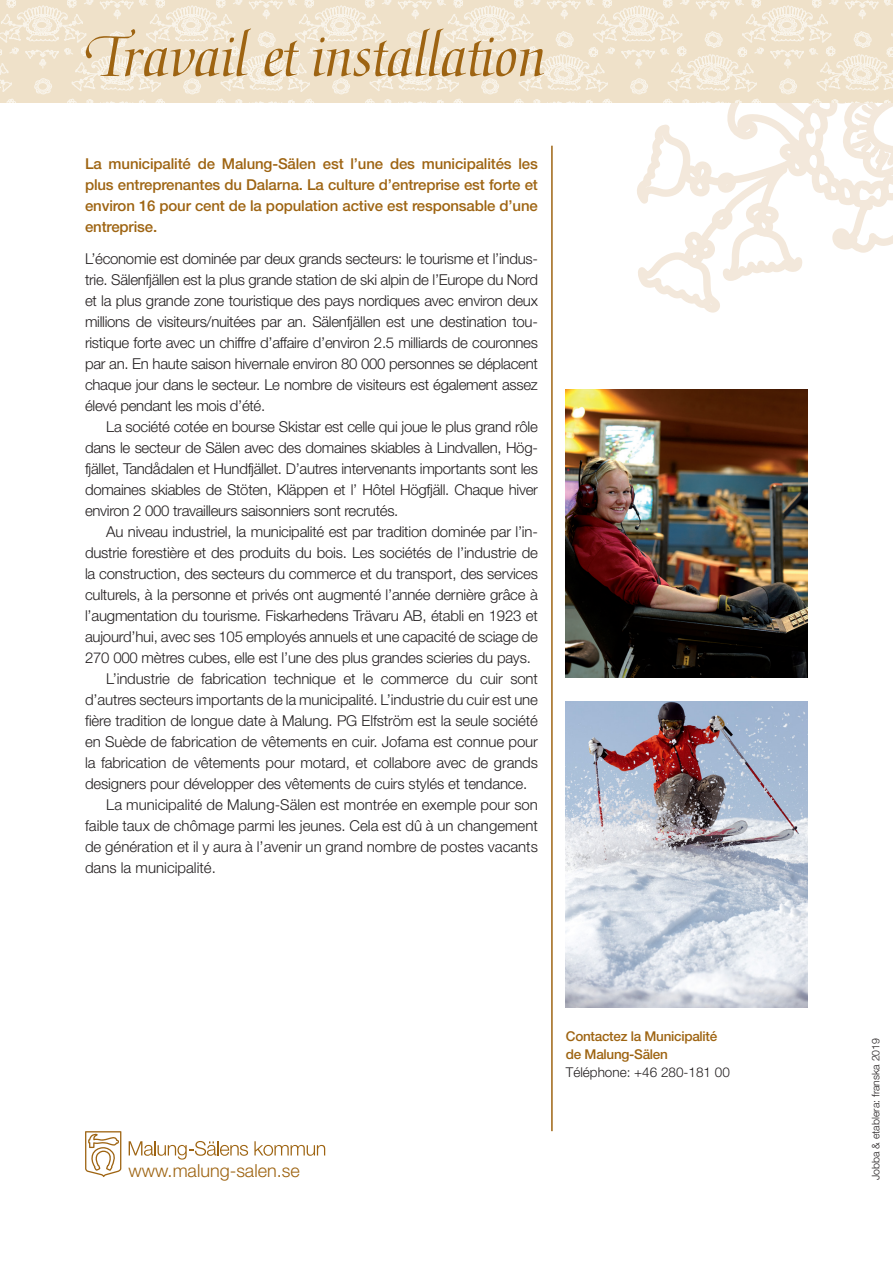
<style>
.page{position:relative;width:893px;height:1263px;background:#fff}
.page>*{position:absolute;margin:0;border:0;box-sizing:border-box;transform-origin:0 0}
.t1{font:63px "Medici Script";letter-spacing:-.01em;color:#9e6412}
.t2{font:300 18px "Helvetica Neue";color:#9e6412}
.t3{font:300 15px/21px "Helvetica Neue";letter-spacing:-.01em;color:#231f20;text-align:justify}
.t4{font:500 15px/21px "Helvetica Neue";letter-spacing:-.01em;color:#9e6412;text-align:justify}
.t5{font:500 13.5px/18px "Helvetica Neue";letter-spacing:-.02em;color:#9e6412}
.t6{font:300 13.5px "Helvetica Neue";color:#231f20}
.t7{font:300 10.5px "Helvetica Neue";color:#231f20}
</style>
<div class="page">
<img style="left:566px;top:390px;width:242px;height:287px">
<img style="left:566px;top:701px;width:242px;height:306px">
<svg style="left:637px;top:103px;width:256px;height:208px"></svg>
<svg style="left:0;top:0;width:893px;height:103px;background:#f0e4cf"></svg>
<svg style="left:85px;top:1131px;width:36px;height:46px"></svg>
<svg style="left:129px;top:1141px;width:119px;height:18px"></svg>
<svg style="left:254px;top:1141px;width:71px;height:15px"></svg>
<hr style="left:551px;top:146px;width:2px;height:985px;background:#9e6412">
<h1 class="t1" style="left:85px;top:21px;width:462px">Travail et installation</h1>
<p class="t4" style="left:85px;top:153px;width:454px">La municipalité de Malung-Sälen est l’une des municipalités les plus entreprenantes du Dalarna. La culture d’entreprise est forte et environ 16 pour cent de la population active est responsable d’une entreprise.</p>
<p class="t3" style="left:85px;top:247px;width:454px">L’économie est dominée par deux grands secteurs: le tourisme et l’indus&shy;trie. Sälenfjällen est la plus grande station de ski alpin de l’Europe du Nord et la plus grande zone touristique des pays nordiques avec environ deux millions de visiteurs/nuitées par an. Sälenfjällen est une destination tou&shy;ristique forte avec un chiffre d’affaire d’environ 2.5 milliards de couronnes par an. En haute saison hivernale environ 80 000 personnes se déplacent chaque jour dans le secteur. Le nombre de visiteurs est également assez élevé pendant les mois d’été.</p>
<p class="t3" style="left:85px;top:415px;width:454px;text-indent:21px">La société cotée en bourse Skistar est celle qui joue le plus grand rôle dans le secteur de Sälen avec des domaines skiables à Lindvallen, Hög&shy;fjället, Tandådalen et Hundfjället. D’autres intervenants importants sont les domaines skiables de Stöten, Kläppen et l’ Hôtel Högfjäll. Chaque hiver environ 2 000 travailleurs saisonniers sont recrutés.</p>
<p class="t3" style="left:106px;top:520px;width:433px">Au niveau industriel, la municipalité est par tradition dominée par l’in-</p>
<p class="t3" style="left:85px;top:541px;width:454px">dustrie forestière et des produits du bois. Les sociétés de l’industrie de</p>
<p class="t3" style="left:85px;top:562px;width:454px">la construction, des secteurs du commerce et du transport, des services</p>
<p class="t3" style="left:85px;top:583px;width:454px">culturels, à la personne et privés ont augmenté l’année dernière grâce à</p>
<p class="t3" style="left:85px;top:604px;width:454px">l’augmentation du tourisme. Fiskarhedens Trävaru AB, établi en 1923 et</p>
<p class="t3" style="left:85px;top:625px;width:454px">aujourd’hui, avec ses 105 employés annuels et une capacité de sciage de</p>
<p class="t3" style="left:85px;top:646px;width:447px">270 000 mètres cubes, elle est l’une des plus grandes scieries du pays.</p>
<p class="t3" style="left:106px;top:667px;width:433px">L’industrie de fabrication technique et le commerce du cuir sont</p>
<p class="t3" style="left:85px;top:688px;width:454px">d’autres secteurs importants de la municipalité. L’industrie du cuir est une</p>
<p class="t3" style="left:85px;top:709px;width:454px">fière tradition de longue date à Malung. PG Elfström est la seule société</p>
<p class="t3" style="left:85px;top:730px;width:454px">en Suède de fabrication de vêtements en cuir. Jofama est connue pour</p>
<p class="t3" style="left:85px;top:751px;width:454px">la fabrication de vêtements pour motard, et collabore avec de grands</p>
<p class="t3" style="left:85px;top:772px;width:444px">designers pour développer des vêtements de cuirs stylés et tendance.</p>
<p class="t3" style="left:106px;top:793px;width:433px">La municipalité de Malung-Sälen est montrée en exemple pour son</p>
<p class="t3" style="left:85px;top:814px;width:454px">faible taux de chômage parmi les jeunes. Cela est dû à un changement</p>
<p class="t3" style="left:85px;top:835px;width:454px">de génération et il y aura à l’avenir un grand nombre de postes vacants</p>
<p class="t3" style="left:85px;top:856px;width:132px">dans la municipalité.</p>
<p class="t2" style="left:129px;top:1159px;width:173px">www.malung-salen.se</p>
<p class="t5" style="left:566px;top:1026px;width:153px">Contactez la Municipalité de Malung-Sälen</p>
<p class="t6" style="left:566px;top:1063px;width:165px">Téléphone: +46 280-181 00</p>
<p class="t7" style="left:869px;top:1180px;width:144px;rotate:-90deg">Jobba &amp; etablera: franska 2019</p>
</div>
